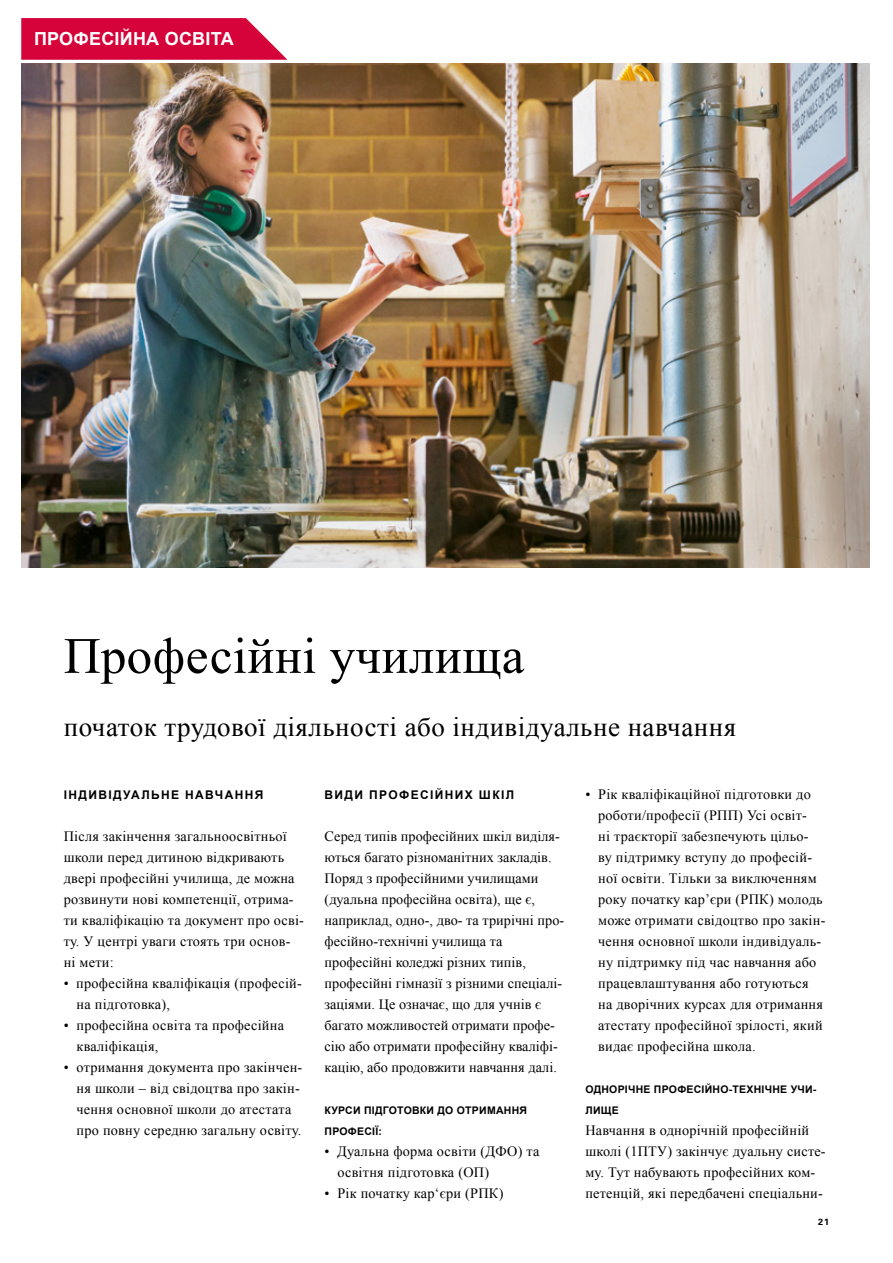
<style>
.page{position:relative;width:893px;height:1263px;background:#fff}
.page>*{position:absolute;margin:0;border:0;box-sizing:border-box;transform-origin:0 0}
.t1{font:51px "Times New Roman";letter-spacing:.005em;color:#000}
.t2{font:27px "Times New Roman";letter-spacing:.015em;color:#000}
.t3{font:700 18px "Arial";letter-spacing:.015em;color:#fff}
.t4{font:14.25px/21px "Times New Roman";letter-spacing:.015em;color:#000}
.t5{font:700 12px "Arial";letter-spacing:.115em;color:#000}
.t6{font:700 10.5px/21px "Arial";letter-spacing:.025em;color:#000}
.t7{font:700 9px "Univers LT Std";color:#000}
</style>
<div class="page">
<img style="left:21px;top:64px;width:849px;height:504px">
<svg style="left:21px;top:18px;width:266px;height:42px;background:#d8184a"></svg>
<p class="t3" style="left:34px;top:27px;width:201px">ПРОФЕСІЙНА ОСВІТА</p>
<h1 class="t1" style="left:64px;top:621px;width:462px">Професійні училища</h1>
<h2 class="t2" style="left:64px;top:709px;width:674px">початок трудової діяльності або індивідуальне навчання</h2>
<p class="t5" style="left:64px;top:787px;width:201px">ІНДИВІДУАЛЬНЕ НАВЧАННЯ</p>
<p class="t4" style="left:64px;top:825px;width:242px">Після закінчення загальноосвітньої школи перед дитиною відкривають двері професійні училища, де можна розвинути нові компетенції, отрима&shy;ти кваліфікацію та документ про осві&shy;ту. У центрі уваги стоять три основ&shy;ні мети:</p>
<p class="t4" style="left:77px;top:972px;width:227px;text-indent:-13px">• професійна кваліфікація (професій&shy;на підготовка),</p>
<p class="t4" style="left:77px;top:1014px;width:209px;text-indent:-13px">• професійна освіта та професійна кваліфікація,</p>
<p class="t4" style="left:77px;top:1056px;width:227px;text-indent:-13px">• отримання документа про закінчен&shy;ня школи – від свідоцтва про закін&shy;чення основної школи до атестата про повну середню загальну освіту.</p>
<p class="t5" style="left:325px;top:787px;width:191px">ВИДИ ПРОФЕСІЙНИХ ШКІЛ</p>
<p class="t4" style="left:325px;top:825px;width:241px">Серед типів професійних шкіл виділя&shy;ються багато різноманітних закладів.<br>Поряд з професійними училищами (дуальна професійна освіта), ще є, наприклад, одно-, дво- та трирічні про&shy;фесійно-технічні училища та професійні коледжі різних типів, професійні гімназії з різними спеціалі&shy;заціями. Це означає, що для учнів є багато можливостей отримати профе&shy;сію або отримати професійну кваліфі&shy;кацію, або продовжити навчання далі.</p>
<p class="t6" style="left:325px;top:1100px;width:204px">КУРСИ ПІДГОТОВКИ ДО ОТРИМАННЯ<br>ПРОФЕСІЇ:</p>
<p class="t4" style="left:337px;top:1140px;width:204px;text-indent:-13px">• Дуальна форма освіти (ДФО) та освітня підготовка (ОП)</p>
<p class="t4" style="left:325px;top:1182px;width:180px">• Рік початку кар‘єри (РПК)</p>
<p class="t4" style="left:598px;top:783px;width:229px;text-indent:-13px">• Рік кваліфікаційної підготовки до роботи/професії (РПП) Усі освіт-<br>ні траєкторії забезпечують цільо&shy;ву підтримку вступу до професій&shy;ної освіти. Тільки за виключенням року початку кар’єри (РПК) молодь може отримати свідоцтво про закін&shy;чення основної школи індивідуаль&shy;ну підтримку під час навчання або працевлаштування або готуються на дворічних курсах для отримання атестату професійної зрілості, який видає професійна школа.</p>
<p class="t6" style="left:585px;top:1079px;width:232px">ОДНОРІЧНЕ ПРОФЕСІЙНО-ТЕХНІЧНЕ УЧИ-<br>ЛИЩЕ</p>
<p class="t4" style="left:585px;top:1119px;width:242px">Навчання в однорічній професійній школі (1ПТУ) закінчує дуальну систе&shy;му. Тут набувають професійних ком&shy;петенцій, які передбачені спеціальни-</p>
<p class="t7" style="left:818px;top:1217px;width:13px">21</p>
</div>
